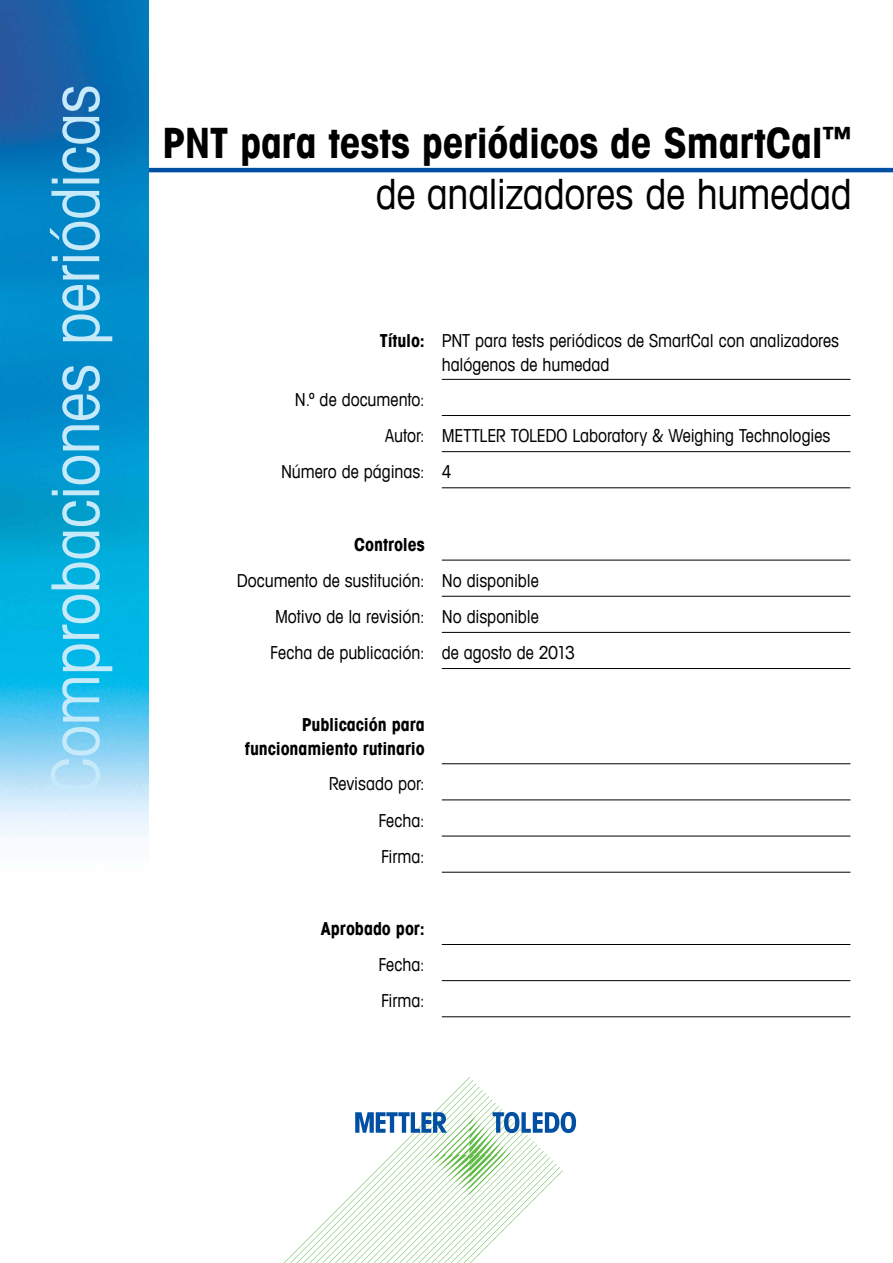
<style>
.page{position:relative;width:893px;height:1263px;background:#fff}
.page>*{position:absolute;margin:0;border:0;box-sizing:border-box;transform-origin:0 0}
.t1{font:condensed 66px "Avant Garde Com";letter-spacing:-.01em;color:#c7eafb}
.t2{font:700 condensed 42px/51px "Avant Garde Com";letter-spacing:-.01em;color:#000;text-align:right}
.t3{font:condensed 18px/36.2px "Avant Garde Com";color:#000}
.t4{font:700 condensed 18px/24px "Avant Garde Com";letter-spacing:-.005em;color:#000;text-align:right}
.s1{font-weight:400}
.s2{font-weight:700}
</style>
<div class="page">
<hr style="left:138px;top:168px;width:755px;height:4px;background:#004fa3">
<img style="left:0;top:0;width:149px;height:837px">
<hr style="left:442px;top:379px;width:408px;height:1px;background:#000">
<hr style="left:442px;top:415px;width:408px;height:1px;background:#000">
<hr style="left:442px;top:451px;width:408px;height:1px;background:#000">
<hr style="left:442px;top:487px;width:408px;height:1px;background:#000">
<hr style="left:442px;top:560px;width:408px;height:1px;background:#000">
<hr style="left:442px;top:596px;width:408px;height:1px;background:#000">
<hr style="left:442px;top:632px;width:408px;height:1px;background:#000">
<hr style="left:442px;top:668px;width:408px;height:1px;background:#000">
<hr style="left:442px;top:763px;width:408px;height:1px;background:#000">
<hr style="left:442px;top:799px;width:408px;height:1px;background:#000">
<hr style="left:442px;top:836px;width:408px;height:1px;background:#000">
<hr style="left:442px;top:872px;width:408px;height:1px;background:#000">
<hr style="left:442px;top:944px;width:408px;height:1px;background:#000">
<hr style="left:442px;top:980px;width:408px;height:1px;background:#000">
<hr style="left:442px;top:1016px;width:408px;height:1px;background:#000">
<svg style="left:284px;top:1077px;width:292px;height:186px"></svg>
<h1 class="t1" style="left:35px;top:794px;width:711px;rotate:-90deg">Comprobaciones periódicas</h1>
<h2 class="t2" style="left:162px;top:117px;width:691px">PNT para tests periódicos de SmartCal<sup>™ </sup><span class="s1">de analizadores de humedad</span></h2>
<p class="t3" style="left:442px;top:328px;width:399px;line-height:24px;text-indent:-62px"><span class="s2">Título:</span> PNT para tests periódicos de SmartCal con analizadores halógenos de humedad</p>
<p class="t3" style="left:295px;top:381px;width:131px">N.º de documento:</p>
<p class="t3" style="left:385px;top:417px;width:447px">Autor: METTLER TOLEDO Laboratory &amp; Weighing Technologies</p>
<p class="t3" style="left:281px;top:453px;width:172px">Número de páginas: 4</p>
<p class="t4" style="left:354px;top:532px;width:72px">Controles</p>
<p class="t3" style="left:270px;top:562px;width:306px;text-indent:-33px">Documento de sustitución: No disponible<br>Motivo de la revisión: No disponible<br>Fecha de publicación: de agosto de 2013</p>
<p class="t4" style="left:245px;top:712px;width:181px">Publicación para funcionamiento rutinario</p>
<p class="t3" style="left:378px;top:765px;width:48px;text-align:justify;text-indent:-49px">Revisado por:<br>Fecha:<br>Firma:</p>
<p class="t4" style="left:321px;top:916px;width:105px">Aprobado por:</p>
<p class="t3" style="left:378px;top:946px;width:48px">Fecha:<br>Firma:</p>
</div>
